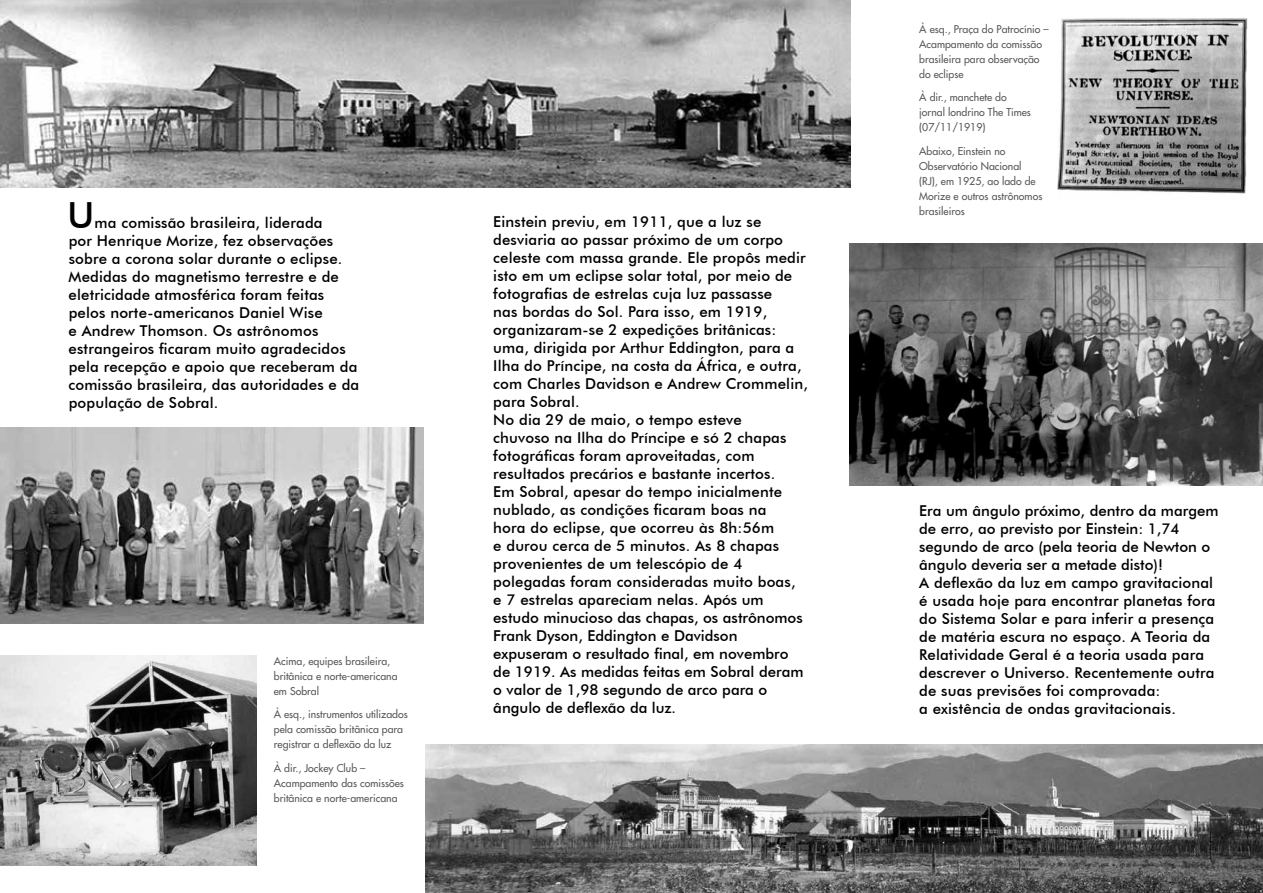
<style>
.page{position:relative;width:1263px;height:893px;background:#fff}
.page>*{position:absolute;margin:0;border:0;box-sizing:border-box;transform-origin:0 0}
.t1{font:500 36px "Futura BT";color:#000}
.t2{font:500 15px/18px "Futura BT";letter-spacing:.01em;color:#000}
.t3{font:10.5px/15px "Futura";color:#58595b}
</style>
<div class="page">
<img style="left:1057px;top:18px;width:190px;height:176px">
<img style="left:425px;top:744px;width:838px;height:149px">
<img style="left:0;top:427px;width:423px;height:197px">
<img style="left:0;top:0;width:850px;height:187px">
<img style="left:850px;top:244px;width:413px;height:242px">
<img style="left:0;top:656px;width:256px;height:210px">
<h1 class="t1" style="left:67px;top:193px;width:28px">U</h1>
<p class="t2" style="left:68px;top:213px;width:292px;text-indent:26px">ma comissão brasileira, liderada<br>por Henrique Morize, fez observações sobre a corona solar durante o eclipse.<br>Medidas do magnetismo terrestre e de eletricidade atmosférica foram feitas pelos norte-americanos Daniel Wise<br>e Andrew Thomson. Os astrônomos estrangeiros ficaram muito agradecidos pela recepção e apoio que receberam da comissão brasileira, das autoridades e da população de Sobral.</p>
<p class="t3" style="left:274px;top:653px;width:125px">Acima, equipes brasileira, britânica e norte-americana em Sobral</p>
<p class="t3" style="left:274px;top:707px;width:135px">À esq., instrumentos utilizados pela comissão britânica para registrar a deflexão da luz</p>
<p class="t3" style="left:274px;top:760px;width:132px">À dir., Jockey Club –<br>Acampamento das comissões britânica e norte-americana</p>
<p class="t2" style="left:493px;top:213px;width:316px">Einstein previu, em 1911, que a luz se desviaria ao passar próximo de um corpo celeste com massa grande. Ele propôs medir isto em um eclipse solar total, por meio de fotografias de estrelas cuja luz passasse<br>nas bordas do Sol. Para isso, em 1919, organizaram-se 2 expedições britânicas: uma, dirigida por Arthur Eddington, para a Ilha do Príncipe, na costa da África, e outra, com Charles Davidson e Andrew Crommelin, para Sobral.<br>No dia 29 de maio, o tempo esteve<br>chuvoso na Ilha do Príncipe e só 2 chapas fotográficas foram aproveitadas, com resultados precários e bastante incertos.<br>Em Sobral, apesar do tempo inicialmente nublado, as condições ficaram boas na<br>hora do eclipse, que ocorreu às 8h:56m<br>e durou cerca de 5 minutos. As 8 chapas provenientes de um telescópio de 4 polegadas foram consideradas muito boas,<br>e 7 estrelas apareciam nelas. Após um estudo minucioso das chapas, os astrônomos Frank Dyson, Eddington e Davidson expuseram o resultado final, em novembro de 1919. As medidas feitas em Sobral deram o valor de 1,98 segundo de arco para o ângulo de deflexão da luz.</p>
<p class="t3" style="left:919px;top:21px;width:131px">À esq., Praça do Patrocínio –<br>Acampamento da comissão brasileira para observação do eclipse</p>
<p class="t3" style="left:919px;top:90px;width:113px">À dir., manchete do jornal londrino The Times (07/11/1919)</p>
<p class="t3" style="left:919px;top:143px;width:125px">Abaixo, Einstein no<br>Observatório Nacional (RJ), em 1925, ao lado de<br>Morize e outros astrônomos brasileiros</p>
<p class="t2" style="left:919px;top:501px;width:301px">Era um ângulo próximo, dentro da margem de erro, ao previsto por Einstein: 1,74 segundo de arco (pela teoria de Newton o ângulo deveria ser a metade disto)!<br>A deflexão da luz em campo gravitacional é usada hoje para encontrar planetas fora do Sistema Solar e para inferir a presença de matéria escura no espaço. A Teoria da Relatividade Geral é a teoria usada para descrever o Universo. Recentemente outra de suas previsões foi comprovada:<br>a existência de ondas gravitacionais.</p>
</div>
